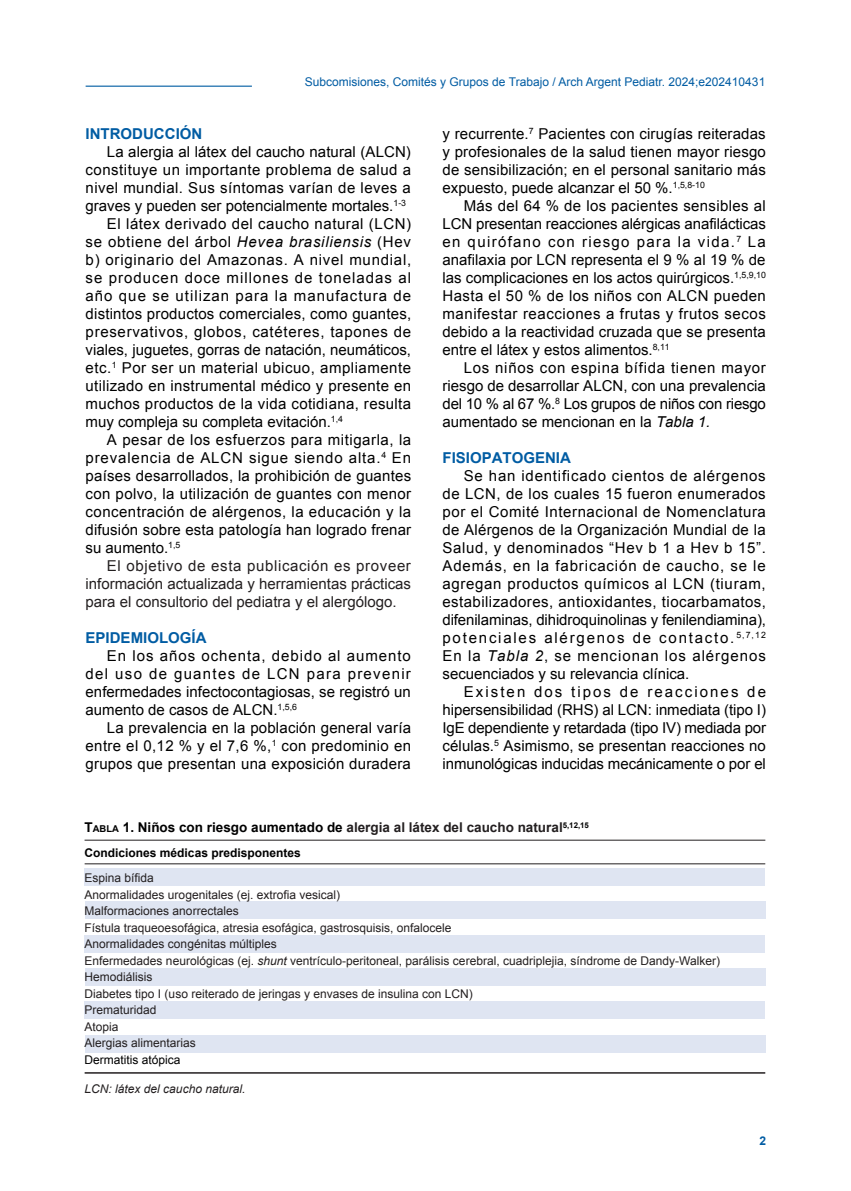
<style>
.page{position:relative;width:851px;height:1191px;background:#fff}
.page>*{position:absolute;margin:0;border:0;box-sizing:border-box;transform-origin:0 0}
._0_Texto_x10{font:15px/18px "Arial";color:#000;text-align:justify}
._0_Texto_x10-2{font:15px/18px "Arial";color:#231f20;text-align:justify}
._5_Sub__x10B_May{font:700 15px "Arial";color:#015ca3}
._9_Cuadros_Títulos_x{font:700 13.5px "Arial";color:#231f20}
._9_Cuadros_textos_x8{font:12px "Arial";color:#231f20}
.t1{font:12px "Arial";color:#015ca3}
._9_Cuadros_textos_x8-2{font:700 12px "Arial";color:#000}
._9_Cuadros_textos_x8-3{font:italic 12px "Arial";color:#231f20}
._9_Cuadros_textos_x8-4{font:12px "Arial";color:#000}
.t2{font:700 12px "Arial";color:#015ca3}
.s1{font-style:italic}
.s2{color:#000}
.s3{font-size:9.45px;color:#000}
</style>
<div class="page">
<hr style="left:86px;top:86px;width:166px;height:1px;background:#015ca3">
<div style="left:85px;top:868px;width:680px;height:17px;background:#dfe5f2"></div>
<div style="left:85px;top:901px;width:680px;height:18px;background:#dfe5f2"></div>
<div style="left:85px;top:935px;width:680px;height:17px;background:#dfe5f2"></div>
<div style="left:85px;top:968px;width:680px;height:17px;background:#dfe5f2"></div>
<div style="left:84px;top:1001px;width:680px;height:17px;background:#dfe5f2"></div>
<div style="left:85px;top:1035px;width:680px;height:17px;background:#dfe5f2"></div>
<hr style="left:85px;top:839px;width:680px;height:1px;background:#231f20">
<hr style="left:85px;top:863px;width:680px;height:1px;background:#231f20">
<hr style="left:85px;top:1072px;width:680px;height:1px;background:#231f20">
<p class="t1" style="left:305px;top:74px;width:462px">Subcomisiones, Comités y Grupos de Trabajo / Arch Argent Pediatr. 2024;e202410431</p>
<p class="_5_Sub__x10B_May" style="left:86px;top:124px;width:118px">INTRODUCCIÓN</p>
<p class="_0_Texto_x10" style="left:86px;top:143px;width:327px;text-indent:21px">La alergia al látex del caucho natural (ALCN) constituye un importante problema de salud a nivel mundial. Sus síntomas varían de leves a graves y pueden ser potencialmente mortales.<sup>1-3</sup></p>
<p class="_0_Texto_x10" style="left:86px;top:215px;width:327px;text-indent:21px">El látex derivado del caucho natural (LCN) se obtiene del árbol <span class="s1">Hevea brasiliensis</span> (Hev b) originario del Amazonas. A nivel mundial, se producen doce millones de toneladas al año que se utilizan para la manufactura de distintos productos comerciales, como guantes, preservativos, globos, catéteres, tapones de viales, juguetes, gorras de natación, neumáticos, etc.<sup>1</sup> Por ser un material ubicuo, ampliamente utilizado en instrumental médico y presente en muchos productos de la vida cotidiana, resulta muy compleja su completa evitación.<sup>1,4</sup></p>
<p class="_0_Texto_x10" style="left:86px;top:431px;width:327px;text-indent:21px">A pesar de los esfuerzos para mitigarla, la prevalencia de ALCN sigue siendo alta.<sup>4</sup> En países desarrollados, la prohibición de guantes con polvo, la utilización de guantes con menor concentración de alérgenos, la educación y la difusión sobre esta patología han logrado frenar su aumento.<sup>1,5</sup></p>
<p class="_0_Texto_x10-2" style="left:86px;top:557px;width:327px;text-indent:21px">El objetivo de esta publicación es proveer información actualizada y herramientas prácticas para el consultorio del pediatra y el alergólogo.</p>
<p class="_5_Sub__x10B_May" style="left:86px;top:628px;width:122px">EPIDEMIOLOGÍA</p>
<p class="_0_Texto_x10" style="left:86px;top:647px;width:327px;text-indent:21px">En los años ochenta, debido al aumento del uso de guantes de LCN para prevenir enfermedades infectocontagiosas, se registró un aumento de casos de ALCN.<sup>1,5,6</sup></p>
<p class="_0_Texto_x10" style="left:86px;top:719px;width:327px;text-indent:21px">La prevalencia en la población general varía entre el 0,12 % y el 7,6 %,<sup>1</sup> con predominio en grupos que presentan una exposición duradera</p>
<p class="_0_Texto_x10" style="left:442px;top:125px;width:325px">y recurrente.<sup>7</sup> Pacientes con cirugías reiteradas y profesionales de la salud tienen mayor riesgo de sensibilización; en el personal sanitario más expuesto, puede alcanzar el 50 %.<sup>1,5,8-10</sup></p>
<p class="_0_Texto_x10" style="left:442px;top:197px;width:325px;text-indent:21px">Más del 64 % de los pacientes sensibles al LCN presentan reacciones alérgicas anafilácticas en quirófano con riesgo para la vida.<sup>7</sup> La anafilaxia por LCN representa el 9 % al 19 % de las complicaciones en los actos quirúrgicos.<sup>1,5,9,10<br></sup>Hasta el 50 % de los niños con ALCN pueden manifestar reacciones a frutas y frutos secos debido a la reactividad cruzada que se presenta entre el látex y estos alimentos.<sup>8,11</sup></p>
<p class="_0_Texto_x10" style="left:442px;top:359px;width:325px;text-indent:21px">Los niños con espina bífida tienen mayor riesgo de desarrollar ALCN, con una prevalencia del 10 % al 67 %.<sup>8</sup> Los grupos de niños con riesgo aumentado se mencionan en la <span class="s1">Tabla 1.</span></p>
<p class="_5_Sub__x10B_May" style="left:442px;top:448px;width:130px">FISIOPATOGENIA</p>
<p class="_0_Texto_x10" style="left:442px;top:467px;width:325px;text-indent:21px">Se han identificado cientos de alérgenos de LCN, de los cuales 15 fueron enumerados por el Comité Internacional de Nomenclatura de Alérgenos de la Organización Mundial de la Salud, y denominados “Hev b 1 a Hev b 15”.<br>Además, en la fabricación de caucho, se le agregan productos químicos al LCN (tiuram, estabilizadores, antioxidantes, tiocarbamatos, difenilaminas, dihidroquinolinas y fenilendiamina), potenciales alérgenos de contacto.<sup>5,7,12<br></sup>En la <span class="s1">Tabla 2</span>, se mencionan los alérgenos secuenciados y su relevancia clínica.</p>
<p class="_0_Texto_x10" style="left:442px;top:683px;width:325px;text-indent:21px">Existen dos tipos de reacciones de hipersensibilidad (RHS) al LCN: inmediata (tipo I)<br>IgE dependiente y retardada (tipo IV) mediada por células.<sup>5</sup> Asimismo, se presentan reacciones no inmunológicas inducidas mecánicamente o por el</p>
<p class="_9_Cuadros_Títulos_x" style="left:85px;top:818px;width:506px"><span class="s2">T</span><span class="s3">abla</span> <span class="s2">1. Niños con riesgo aumentado de</span> alergia al látex del caucho natural<sup>5,12,15</sup></p>
<p class="_9_Cuadros_textos_x8-2" style="left:85px;top:845px;width:218px">Condiciones médicas predisponentes</p>
<p class="_9_Cuadros_textos_x8" style="left:85px;top:870px;width:71px">Espina bífida</p>
<p class="_9_Cuadros_textos_x8" style="left:85px;top:886px;width:257px">Anormalidades urogenitales (ej. extrofia vesical)</p>
<p class="_9_Cuadros_textos_x8" style="left:85px;top:903px;width:156px">Malformaciones anorrectales</p>
<p class="_9_Cuadros_textos_x8" style="left:85px;top:919px;width:368px">Fístula traqueoesofágica, atresia esofágica, gastrosquisis, onfalocele</p>
<p class="_9_Cuadros_textos_x8" style="left:85px;top:936px;width:194px">Anormalidades congénitas múltiples</p>
<p class="_9_Cuadros_textos_x8" style="left:85px;top:952px;width:637px">Enfermedades neurológicas (ej. <span class="s1">shunt</span> ventrículo-peritoneal, parálisis cerebral, cuadriplejia, síndrome de Dandy-Walker)</p>
<p class="_9_Cuadros_textos_x8" style="left:85px;top:969px;width:70px">Hemodiálisis</p>
<p class="_9_Cuadros_textos_x8" style="left:85px;top:985px;width:390px">Diabetes tipo I (uso reiterado de jeringas y envases de insulina con LCN)</p>
<p class="_9_Cuadros_textos_x8" style="left:85px;top:1002px;width:74px">Prematuridad</p>
<p class="_9_Cuadros_textos_x8" style="left:85px;top:1018px;width:36px">Atopia</p>
<p class="_9_Cuadros_textos_x8" style="left:85px;top:1035px;width:113px">Alergias alimentarias</p>
<p class="_9_Cuadros_textos_x8-4" style="left:85px;top:1051px;width:98px">Dermatitis atópica</p>
<p class="_9_Cuadros_textos_x8-3" style="left:85px;top:1081px;width:162px">LCN: látex del caucho natural.</p>
<p class="t2" style="left:759px;top:1133px;width:8px">2</p>
</div>
